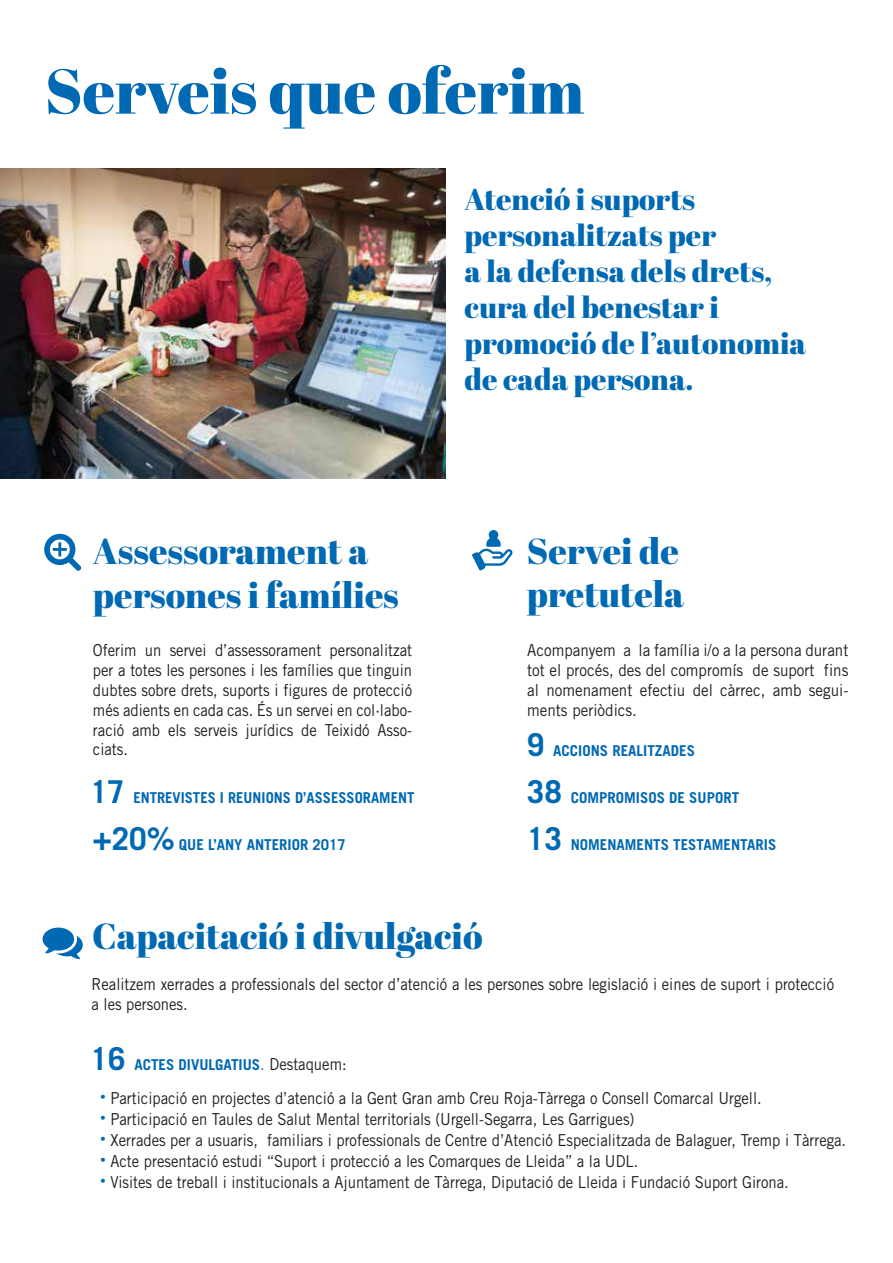
<style>
.page{position:relative;width:893px;height:1263px;background:#fff}
.page>*{position:absolute;margin:0;border:0;box-sizing:border-box;transform-origin:0 0}
.t1{font:63px "Abril Fatface";color:#0069b4}
.t2{font:36px/43.2px "Abril Fatface";color:#0069b4}
.t3{font:30px/36px "Abril Fatface";color:#0069b4}
.t4{font:16.5px/19.8px "Trade Gothic";color:#1d1d1b;scale:.9 1}
.t5{font:16.5px/19.8px "Trade Gothic";color:#1d1d1b;text-align:justify;scale:.92 1}
.t6{font:700 15px "Trade Gothic";color:#0069b4}
.s1{font-size:31.5px}
.s2{font-weight:400}
.s3{font-weight:400;font-size:16.5px;color:#1d1d1b}
.s4{font-family:"Abril Fatface";font-size:22.5px;color:#0069b4}
</style>
<div class="page">
<svg style="left:472px;top:530px;width:41px;height:41px"></svg>
<svg style="left:44px;top:534px;width:37px;height:37px"></svg>
<svg style="left:43px;top:927px;width:40px;height:32px"></svg>
<img style="left:1px;top:169px;width:445px;height:309px">
<h1 class="t1" style="left:45px;top:47px;width:541px">Serveis que oferim</h1>
<h3 class="t3" style="left:465px;top:180px;width:343px">Atenció i suports personalitzats per<br>a la defensa dels drets, cura del benestar i promoció de l’autonomia de cada persona.</h3>
<h2 class="t2" style="left:93px;top:529px;width:307px">Assessorament a persones i famílies</h2>
<p class="t4" style="left:93px;top:640px;width:356px;text-align:justify">Oferim un servei d’assessorament personalitzat per a totes les persones i les famílies que tinguin dubtes sobre drets, suports i figures de protecció més adients en cada cas. És un servei en col·labo&shy;ració amb els serveis jurídics de Teixidó Asso&shy;ciats.</p>
<p class="t6" style="left:90px;top:788px;width:325px"><span class="s1">17</span> ENTREVISTES I REUNIONS D’ASSESSORAMENT</p>
<h2 class="t2" style="left:527px;top:529px;width:159px">Servei de pretutela</h2>
<p class="t5" style="left:527px;top:640px;width:351px">Acompanyem a la família i/o a la persona durant tot el procés, des del compromís de suport fins al nomenament efectiu del càrrec, amb segui&shy;ments periòdics.</p>
<p class="t6" style="left:527px;top:742px;width:170px"><span class="s1">9</span> ACCIONS REALITZADES</p>
<p class="t6" style="left:527px;top:789px;width:214px"><span class="s1">38</span> COMPROMISOS DE SUPORT</p>
<p class="t6" style="left:93px;top:835px;width:255px"><span class="s1">+20%</span> QUE L’ANY ANTERIOR 2017</p>
<p class="t6" style="left:527px;top:835px;width:251px"><span class="s1">13</span> NOMENAMENTS TESTAMENTARIS</p>
<h2 class="t2" style="left:92px;top:913px;width:392px">Capacitació i divulgació</h2>
<p class="t4" style="left:92px;top:974px;width:826px">Realitzem xerrades a professionals del sector d’atenció a les persones sobre legislació i eines de suport i protecció a les persones.</p>
<p class="t6" style="left:91px;top:1055px;width:257px"><span class="s1">16</span> ACTES DIVULGATIUS<span class="s2">.</span> <span class="s3">Destaquem:</span></p>
<p class="t4" style="left:100px;top:1087px;width:831px;line-height:21px"><span class="s4">·</span> Participació en projectes d’atenció a la Gent Gran amb Creu Roja-Tàrrega o Consell Comarcal Urgell.<br><span class="s4">·</span> Participació en Taules de Salut Mental territorials (Urgell-Segarra, Les Garrigues)<br><span class="s4">·</span> Xerrades per a usuaris, familiars i professionals de Centre d’Atenció Especialitzada de Balaguer, Tremp i Tàrrega. <span class="s4">·</span> Acte presentació estudi “Suport i protecció a les Comarques de Lleida” a la UDL.<br><span class="s4">·</span> Visites de treball i institucionals a Ajuntament de Tàrrega, Diputació de Lleida i Fundació Suport Girona.</p>
</div>
